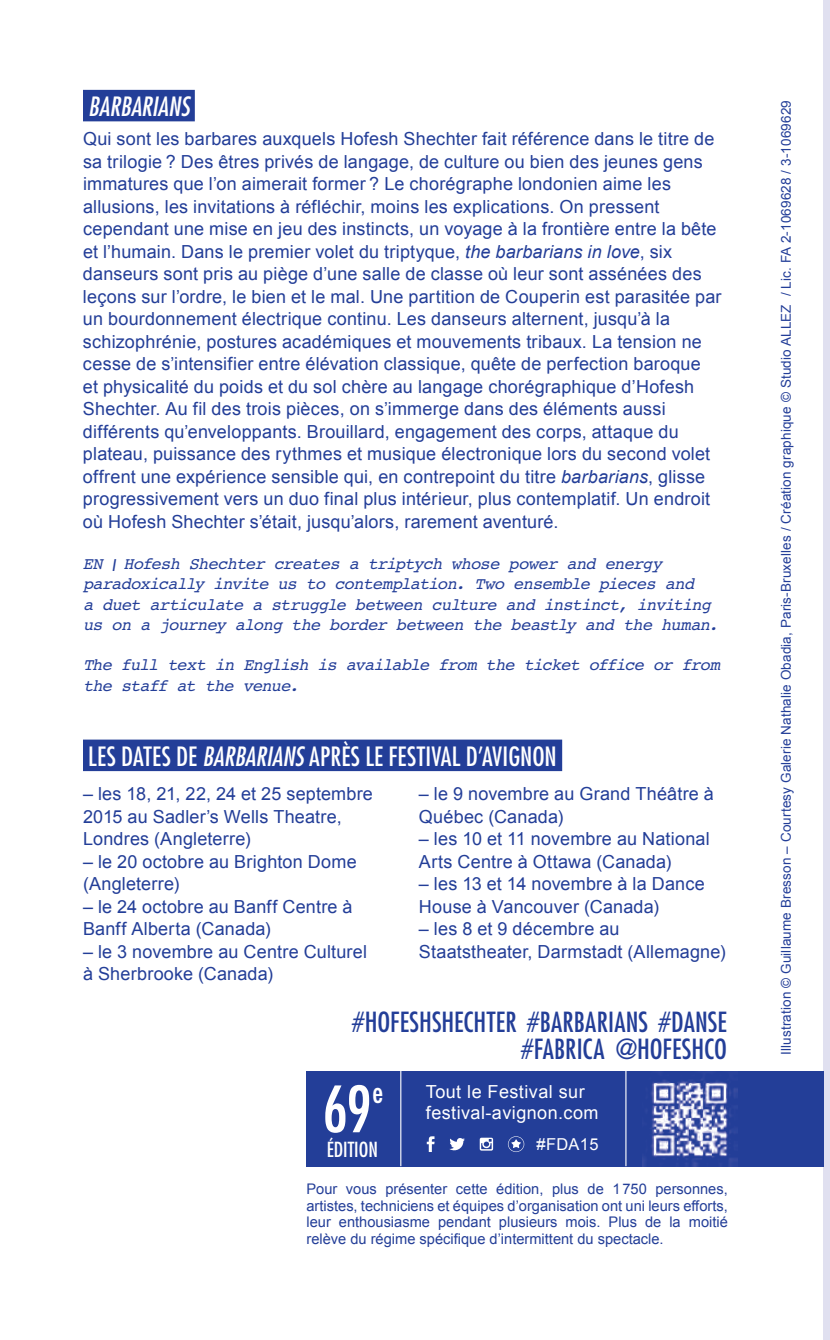
<style>
.page{position:relative;width:830px;height:1340px;background:#fff}
.page>*{position:absolute;margin:0;border:0;box-sizing:border-box;transform-origin:0 0}
.t1{font:condensed 62.1px "Futura LT";color:#fff}
.t2{font:condensed 29.7px "Futura LT";color:#fff}
.t3{font:condensed 27px/27px "Futura LT";letter-spacing:.005em;color:#233e98}
.t4{font:condensed 25.88px "Futura LT";letter-spacing:.01em;color:#fff}
.t5{font:italic condensed 25.88px "Futura LT";letter-spacing:-.005em;color:#fff}
.t6{font:condensed 20.25px "Futura LT";color:#fff}
.t7{font:18px/22.5px "Arial";letter-spacing:.01em;color:#233e98}
.t8{font:18px/20.9px "Arial";letter-spacing:.025em;color:#fff}
.t9{font:italic 16.88px/20.2px "Courier";letter-spacing:-.045em;color:#233e98}
.t10{font:16.43px "Arial";letter-spacing:.02em;color:#fff}
.t11{font:14.62px/16.9px "Arial";color:#233e98;text-align:justify}
.t12{font:13.5px "Arial";letter-spacing:.01em;color:#233e98}
.s1{font-style:italic}
</style>
<div class="page">
<div style="left:823px;top:0;width:6px;height:1339px;background:#e0e0f0"></div>
<div style="left:83px;top:90px;width:112px;height:31px;background:#233e98"></div>
<div style="left:83px;top:739px;width:479px;height:32px;background:#233e98"></div>
<div style="left:306px;top:1070px;width:517px;height:96px;background:#233e98"></div>
<hr style="left:625px;top:1070px;width:1px;height:96px;background:#fff">
<hr style="left:400px;top:1070px;width:1px;height:96px;background:#fff">
<svg style="left:426px;top:1136px;width:8px;height:15px"></svg>
<svg style="left:507px;top:1136px;width:17px;height:16px"></svg>
<svg style="left:449px;top:1138px;width:15px;height:13px"></svg>
<svg style="left:479px;top:1137px;width:14px;height:13px"></svg>
<img style="left:642px;top:1079px;width:94px;height:87px">
<h3 class="t5" style="left:88px;top:91px;width:103px">BARBARIANS</h3>
<p class="t7" style="left:83px;top:128px;width:639px">Qui sont les barbares auxquels Hofesh Shechter fait référence dans le titre de sa trilogie ? Des êtres privés de langage, de culture ou bien des jeunes gens immatures que l’on aimerait former ? Le chorégraphe londonien aime les allusions, les invitations à réfléchir, moins les explications. On pressent cependant une mise en jeu des instincts, un voyage à la frontière entre la bête et l’humain. Dans le premier volet du triptyque, <span class="s1">the barbarians in love</span>, six danseurs sont pris au piège d’une salle de classe où leur sont assénées des leçons sur l’ordre, le bien et le mal. Une partition de Couperin est parasitée par un bourdonnement électrique continu. Les danseurs alternent, jusqu’à la schizophrénie, postures académiques et mouvements tribaux. La tension ne cesse de s’intensifier entre élévation classique, quête de perfection baroque<br>et physicalité du poids et du sol chère au langage chorégraphique d’Hofesh Shechter. Au fil des trois pièces, on s’immerge dans des éléments aussi différents qu’enveloppants. Brouillard, engagement des corps, attaque du plateau, puissance des rythmes et musique électronique lors du second volet offrent une expérience sensible qui, en contrepoint du titre <span class="s1">barbarians</span>, glisse progressivement vers un duo final plus intérieur, plus contemplatif. Un endroit où Hofesh Shechter s’était, jusqu’alors, rarement aventuré.</p>
<p class="t9" style="left:83px;top:553px;width:637px">en <sub>I</sub> Hofesh Shechter creates a triptych whose power and energy paradoxically invite us to contemplation. Two ensemble pieces and<br>a duet articulate a struggle between culture and instinct, inviting us on a journey along the border between the beastly and the human.</p>
<p class="t9" style="left:83px;top:654px;width:638px">The full text in English is available from the ticket office or from the staff at the venue.</p>
<h3 class="t4" style="left:88px;top:741px;width:470px">LES DATES DE <span class="s1">BARBARIANS</span> APRÈS LE FESTIVAL D’AVIGNON</h3>
<p class="t7" style="left:83px;top:782px;width:291px">– les 18, 21, 22, 24 et 25 septembre<br>2015 au Sadler’s Wells Theatre,<br>Londres (Angleterre)</p>
<p class="t7" style="left:83px;top:850px;width:275px">– le 20 octobre au Brighton Dome (Angleterre)</p>
<p class="t7" style="left:83px;top:895px;width:271px">– le 24 octobre au Banff Centre à<br>Banff Alberta (Canada)</p>
<p class="t7" style="left:83px;top:940px;width:285px">– le 3 novembre au Centre Culturel à Sherbrooke (Canada)</p>
<p class="t7" style="left:419px;top:782px;width:296px">– le 9 novembre au Grand Théâtre à<br>Québec (Canada)</p>
<p class="t7" style="left:419px;top:827px;width:292px">– les 10 et 11 novembre au National<br>Arts Centre à Ottawa (Canada)</p>
<p class="t7" style="left:419px;top:872px;width:287px">– les 13 et 14 novembre à la Dance<br>House à Vancouver (Canada)</p>
<p class="t7" style="left:419px;top:917px;width:308px">– les 8 et 9 décembre au<br>Staatstheater, Darmstadt (Allemagne)</p>
<h3 class="t3" style="left:353px;top:1008px;width:14px">#HOFESHSHECHTE</h3>
<h3 class="t3" style="left:521px;top:1008px;width:178px;text-indent:-16px">R #BARBARIANS #DANSE #FABRIC A @HOFESHCO</h3>
<p class="t8" style="left:425px;top:1081px;width:174px">Tout le Festival sur festival-avignon.com</p>
<p class="t10" style="left:536px;top:1133px;width:63px">#FDA15</p>
<h1 class="t1" style="left:322px;top:1072px;width:51px">69</h1>
<p class="t6" style="left:326px;top:1137px;width:53px">ÉDITION</p>
<p class="t11" style="left:306px;top:1180px;width:422px">Pour vous présenter cette édition, plus de 1750 personnes, artistes, techniciens et équipes d’organisation ont uni leurs efforts, leur enthousiasme pendant plusieurs mois. Plus de la moitié relève du régime spécifique d’intermittent du spectacle.</p>
<h2 class="t2" style="left:372px;top:1073px;width:12px">E</h2>
<p class="t12" style="left:776px;top:1054px;width:956px;rotate:-90deg">Illustration © Guillaume Bresson – Courtesy Galerie Nathalie Obadia, Paris-Bruxelles / Création graphique © Studio ALLEZ / Lic. FA 2-1069628 / 3-1069629</p>
</div>
